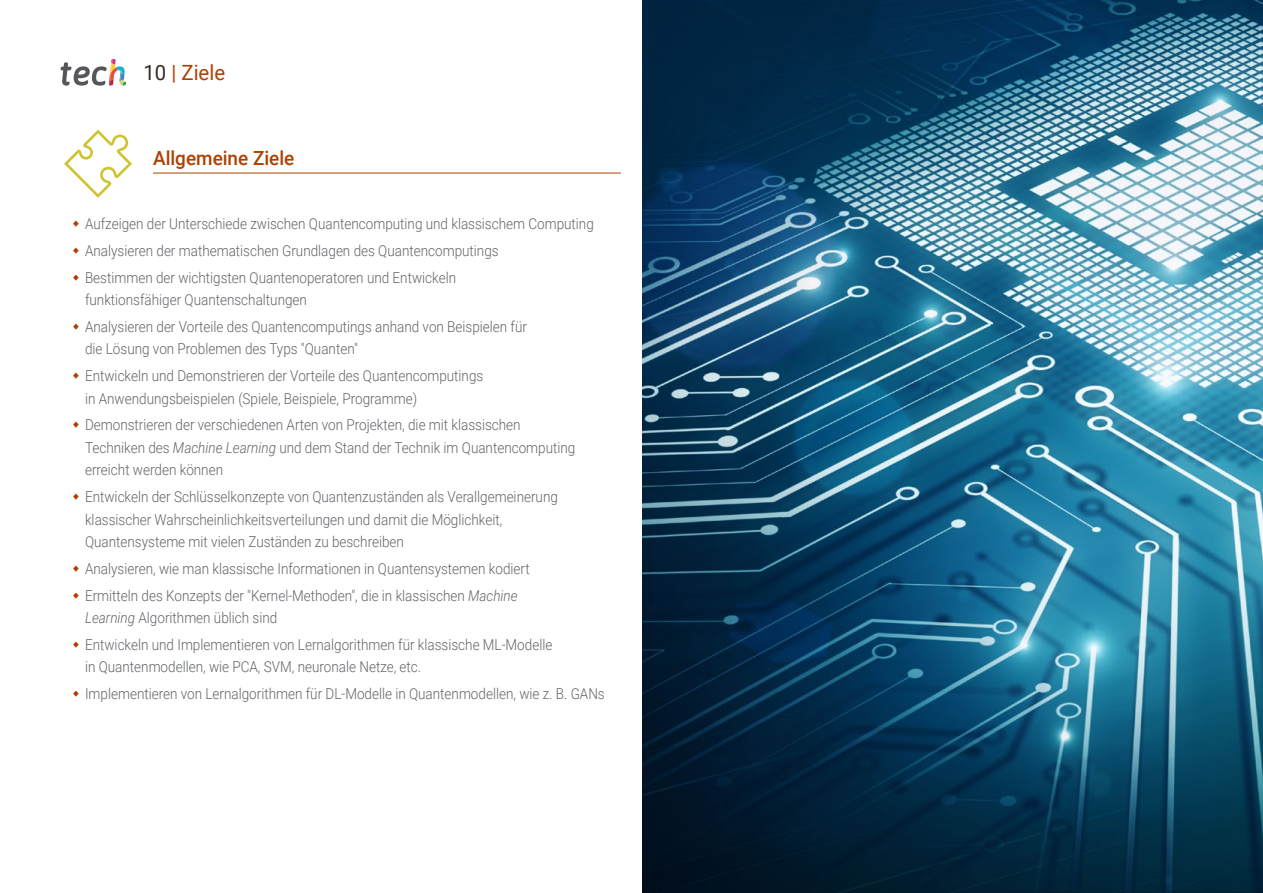
<style>
.page{position:relative;width:1263px;height:893px;background:#fff}
.page>*{position:absolute;margin:0;border:0;box-sizing:border-box;transform-origin:0 0}
.t1{font:21px "Roboto";color:#ae4000}
.t2{font:500 19.5px "Roboto";color:#ae4000}
.t3{font:300 15px/26.7px "Roboto";color:#61646a;scale:.9 1}
.s1{color:#312e20}
.s2{font-style:italic}
</style>
<div class="page">
<hr style="left:153px;top:173px;width:468px;height:1px;background:#ae4000">
<svg style="left:64px;top:130px;width:68px;height:68px"></svg>
<img style="left:642px;top:0;width:621px;height:893px">
<svg style="left:61px;top:59px;width:65px;height:27px"></svg>
<h1 class="t1" style="left:144px;top:57px;width:83px"><span class="s1">10</span> | Ziele</h1>
<h2 class="t2" style="left:153px;top:144px;width:143px">Allgemeine Ziele</h2>
<p class="t3" style="left:85px;top:210px;width:567px">Aufzeigen der Unterschiede zwischen Quantencomputing und klassischem Computing<br>Analysieren der mathematischen Grundlagen des Quantencomputings<br>Bestimmen der wichtigsten Quantenoperatoren und Entwickeln</p>
<p class="t3" style="left:85px;top:286px;width:493px">funktionsfähiger Quantenschaltungen<br>Analysieren der Vorteile des Quantencomputings anhand von Beispielen für</p>
<p class="t3" style="left:85px;top:335px;width:444px">die Lösung von Problemen des Typs "Quanten"<br>Entwickeln und Demonstrieren der Vorteile des Quantencomputings</p>
<p class="t3" style="left:85px;top:384px;width:485px">in Anwendungsbeispielen (Spiele, Beispiele, Programme)<br>Demonstrieren der verschiedenen Arten von Projekten, die mit klassischen</p>
<p class="t3" style="left:85px;top:436px;width:546px;line-height:22.5px">Techniken des <span class="s2">Machine Learning</span> und dem Stand der Technik im Quantencomputing erreicht werden können</p>
<p class="t3" style="left:85px;top:485px;width:527px;line-height:22.5px">Entwickeln der Schlüsselkonzepte von Quantenzuständen als Verallgemeinerung klassischer Wahrscheinlichkeitsverteilungen und damit die Möglichkeit,<br>Quantensysteme mit vielen Zuständen zu beschreiben</p>
<p class="t3" style="left:85px;top:555px;width:496px">Analysieren, wie man klassische Informationen in Quantensystemen kodiert<br>Ermitteln des Konzepts der "Kernel-Methoden", die in klassischen <span class="s2">Machine</span></p>
<p class="t3" style="left:85px;top:604px;width:521px"><span class="s2">Learning</span> Algorithmen üblich sind<br>Entwickeln und Implementieren von Lernalgorithmen für klassische ML-Modelle</p>
<p class="t3" style="left:85px;top:653px;width:579px">in Quantenmodellen, wie PCA, SVM, neuronale Netze, etc.<br>Implementieren von Lernalgorithmen für DL-Modelle in Quantenmodellen, wie z. B. GANs</p>
</div>
